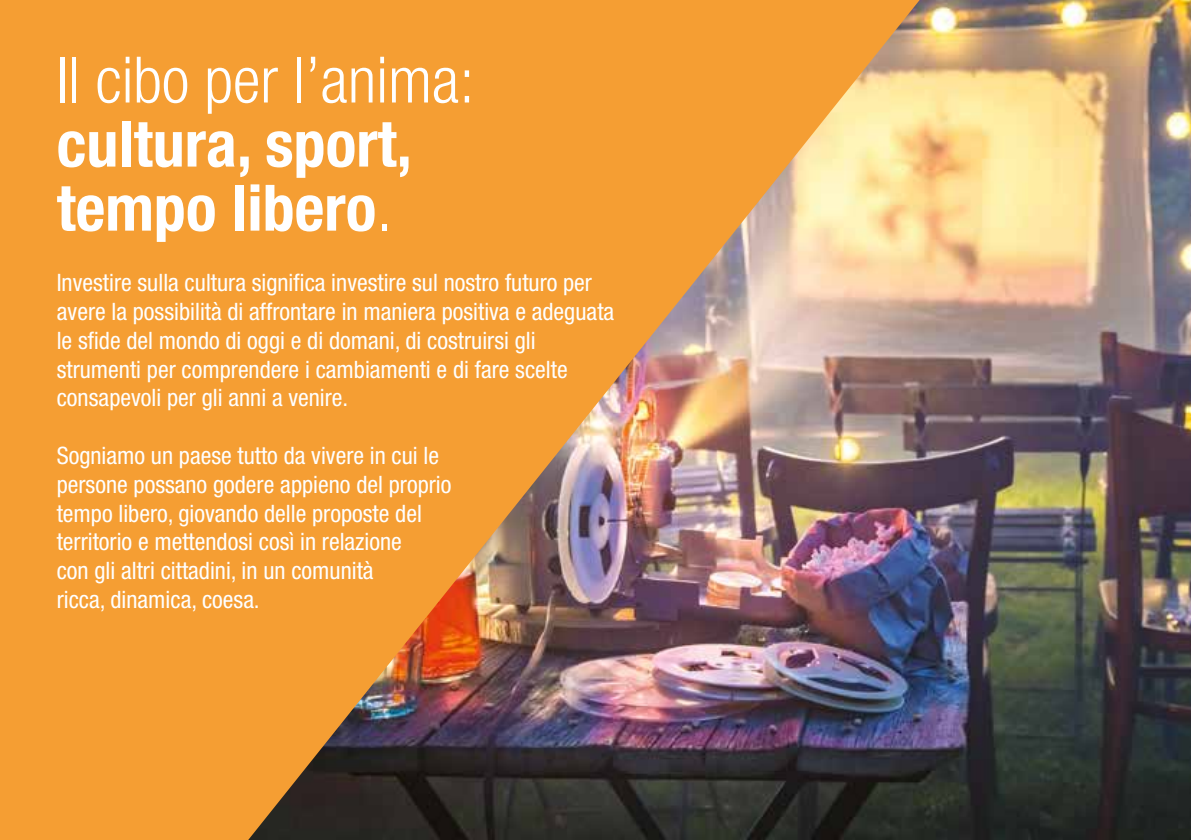
<style>
.page{position:relative;width:1191px;height:840px;background:#fff}
.page>*{position:absolute;margin:0;border:0;box-sizing:border-box;transform-origin:0 0}
.t1{font:700 condensed 64px/64px "Helvetica Neue LT Std";color:#fff}
.t2{font:300 condensed 64px "Helvetica Neue LT Std";color:#fff}
.t3{font:condensed 24px/28.8px "Helvetica Neue LT Std";color:#fff}
.s1{font-weight:300}
</style>
<div class="page">
<div style="left:0;top:0;width:1191px;height:839px;background:#f59e33"></div>
<img style="left:249px;top:0;width:942px;height:839px">
<h1 class="t2" style="left:57px;top:43px;width:419px">Il cibo per l’anima:</h1>
<h1 class="t1" style="left:57px;top:111px;width:357px">cultura, sport, tempo libero<span class="s1">.</span></h1>
<p class="t3" style="left:57px;top:268px;width:559px">Investire sulla cultura significa investire sul nostro futuro per avere la possibilità di affrontare in maniera positiva e adeguata le sfide del mondo di oggi e di domani, di costruirsi gli strumenti per comprendere i cambiamenti e di fare scelte consapevoli per gli anni a venire.</p>
<p class="t3" style="left:57px;top:440px;width:396px">Sogniamo un paese tutto da vivere in cui le persone possano godere appieno del proprio tempo libero, giovando delle proposte del territorio e mettendosi così in relazione<br>con gli altri cittadini, in un comunità<br>ricca, dinamica, coesa.</p>
</div>
